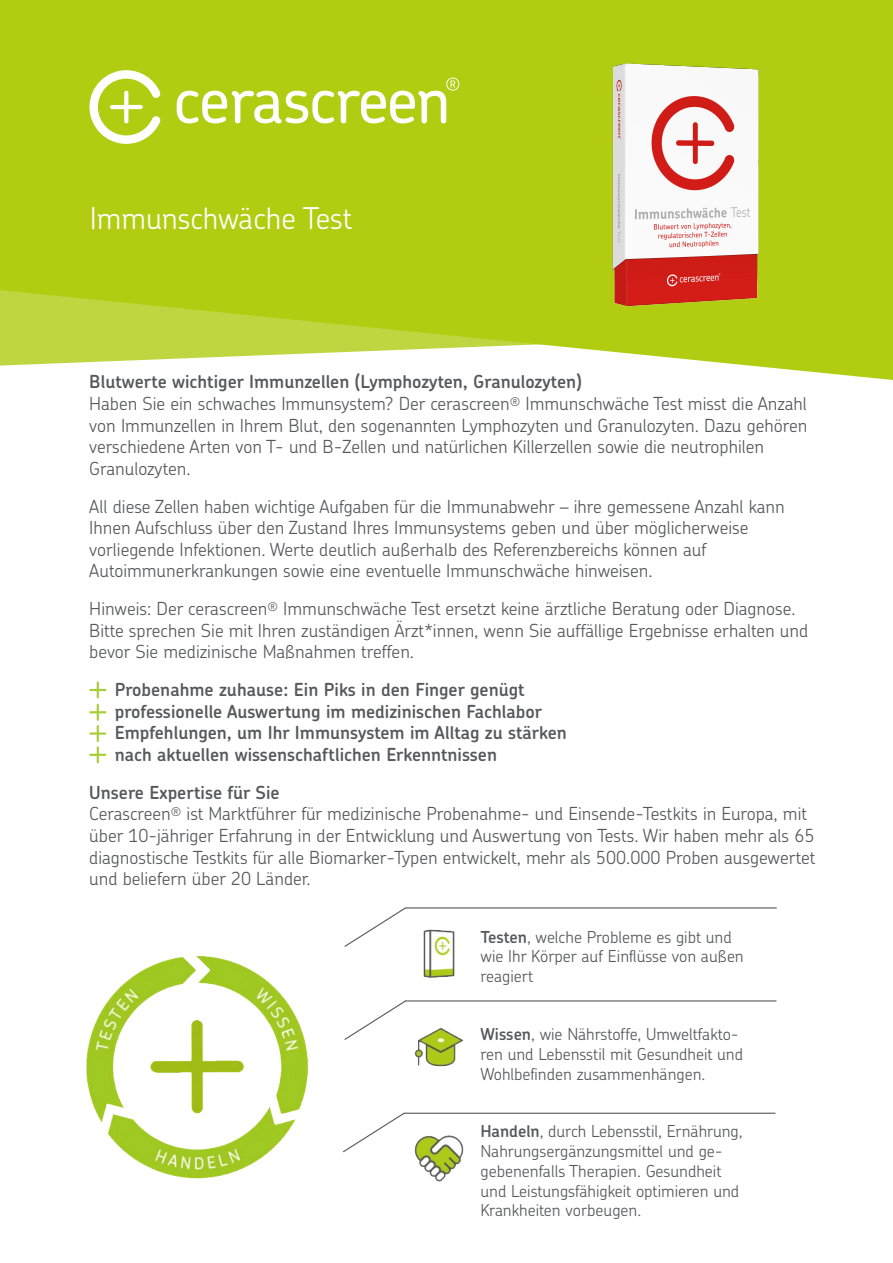
<style>
.page{position:relative;width:893px;height:1263px;background:#fff}
.page>*{position:absolute;margin:0;border:0;box-sizing:border-box;transform-origin:0 0}
.t1{font:300 30px "Chevin Std";color:#fff}
.t2{font:300 18px/21.6px "Chevin Std";color:#57585a}
.t3{font:600 18px "Chevin Std";color:#57585a}
.t4{font:300 16.5px/19.8px "Chevin Std";color:#57585a}
.s1{font-weight:600}
</style>
<div class="page">
<svg style="left:0;top:0;width:893px;height:380px;background:#b8d027"></svg>
<svg style="left:89px;top:70px;width:72px;height:74px"></svg>
<svg style="left:177px;top:78px;width:282px;height:45px"></svg>
<img style="left:86px;top:929px;width:691px;height:253px">
<img style="left:555px;top:54px;width:263px;height:263px">
<svg style="left:343px;top:999px;width:64px;height:42px"></svg>
<svg style="left:342px;top:1111px;width:64px;height:42px"></svg>
<svg style="left:343px;top:907px;width:64px;height:41px"></svg>
<hr style="left:405px;top:1000px;width:371px;height:1px;background:#57585a">
<hr style="left:405px;top:907px;width:372px;height:1px;background:#57585a">
<hr style="left:404px;top:1113px;width:371px;height:1px;background:#57585a">
<svg style="left:89px;top:681px;width:17px;height:17px"></svg>
<svg style="left:89px;top:704px;width:17px;height:59px"></svg>
<p class="t1" style="left:90px;top:198px;width:264px">Immunschwäche Test</p>
<p class="t3" style="left:89px;top:370px;width:494px">Blutwerte wichtiger Immunzellen (Lymphozyten, Granulozyten)</p>
<p class="t2" style="left:89px;top:392px;width:719px">Haben Sie ein schwaches Immunsystem? Der cerascreen<sup>®</sup> Immunschwäche Test misst die Anzahl von Immunzellen in Ihrem Blut, den sogenannten Lymphozyten und Granulozyten. Dazu gehören verschiedene Arten von T- und B-Zellen und natürlichen Killerzellen sowie die neutrophilen Granulozyten.</p>
<p class="t2" style="left:89px;top:495px;width:697px">All diese Zellen haben wichtige Aufgaben für die Immunabwehr – ihre gemessene Anzahl kann Ihnen Aufschluss über den Zustand Ihres Immunsystems geben und über möglicherweise vorliegende Infektionen. Werte deutlich außerhalb des Referenzbereichs können auf Autoimmunerkrankungen sowie eine eventuelle Immunschwäche hinweisen.</p>
<p class="t2" style="left:89px;top:597px;width:720px">Hinweis: Der cerascreen<sup>®</sup> Immunschwäche Test ersetzt keine ärztliche Beratung oder Diagnose.<br>Bitte sprechen Sie mit Ihren zuständigen Ärzt*innen, wenn Sie auffällige Ergebnisse erhalten und bevor Sie medizinische Maßnahmen treffen.</p>
<p class="t3" style="left:115px;top:678px;width:411px">Probenahme zuhause: Ein Piks in den Finger genügt</p>
<p class="t3" style="left:115px;top:699px;width:429px">professionelle Auswertung im medizinischen Fachlabor</p>
<p class="t3" style="left:115px;top:721px;width:454px">Empfehlungen, um Ihr Immunsystem im Alltag zu stärken</p>
<p class="t3" style="left:115px;top:743px;width:384px">nach aktuellen wissenschaftlichen Erkenntnissen</p>
<p class="t3" style="left:89px;top:780px;width:192px">Unsere Expertise für Sie</p>
<p class="t2" style="left:89px;top:803px;width:728px">Cerascreen<sup>®</sup> ist Marktführer für medizinische Probenahme- und Einsende-Testkits in Europa, mit über 10-jähriger Erfahrung in der Entwicklung und Auswertung von Tests. Wir haben mehr als 65 diagnostische Testkits für alle Biomarker-Typen entwickelt, mehr als 500.000 Proben ausgewertet und beliefern über 20 Länder.</p>
<p class="t4" style="left:480px;top:926px;width:265px"><span class="s1">Testen</span>, welche Probleme es gibt und wie Ihr Körper auf Einflüsse von außen reagiert</p>
<p class="t4" style="left:480px;top:1024px;width:264px"><span class="s1">Wissen</span>, wie Nährstoffe, Umweltfakto&shy;ren und Lebensstil mit Gesundheit und<br>Wohlbefinden zusammenhängen.</p>
<p class="t4" style="left:480px;top:1121px;width:264px"><span class="s1">Handeln</span>, durch Lebensstil, Ernährung, Nahrungsergänzungsmittel und ge&shy;gebenenfalls Therapien. Gesundheit und Leistungsfähigkeit optimieren und Krankheiten vorbeugen.</p>
</div>
